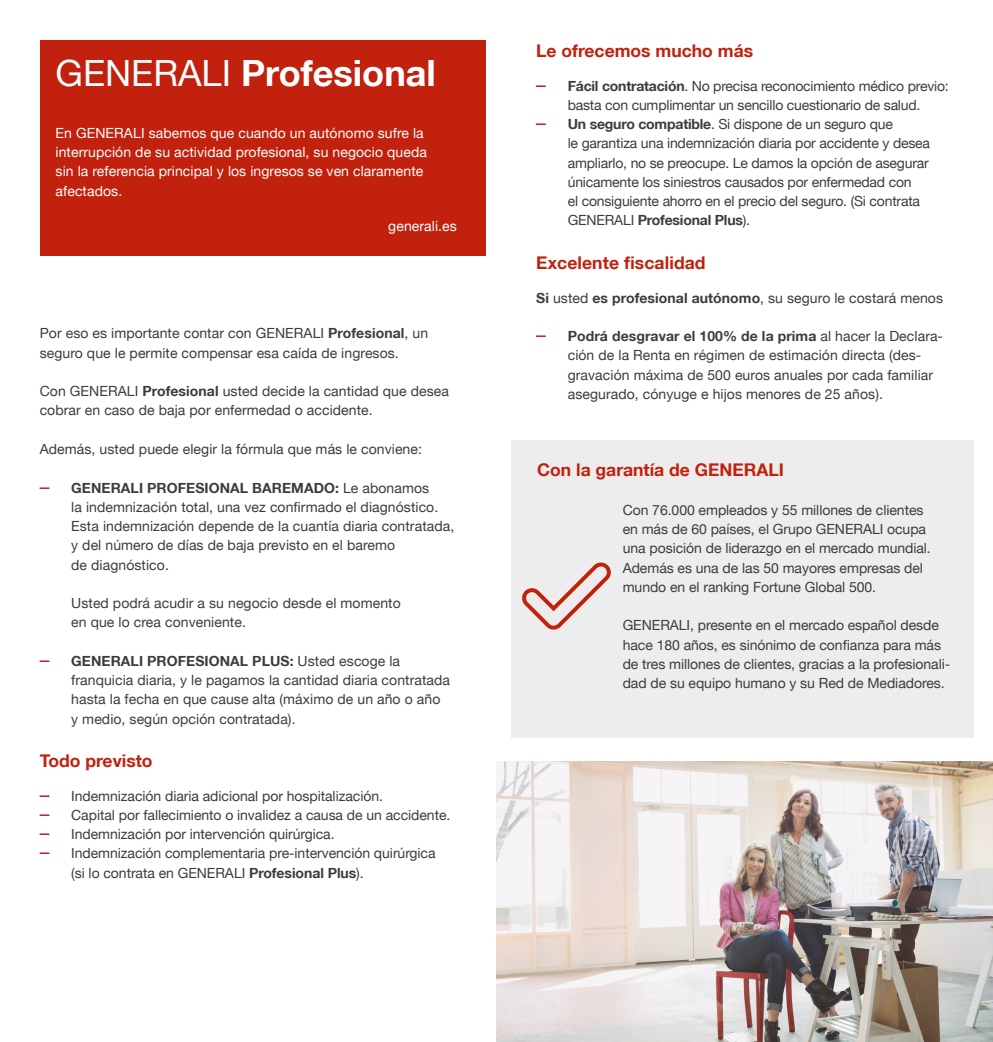
<style>
.page{position:relative;width:993px;height:1042px;background:#fff}
.page>*{position:absolute;margin:0;border:0;box-sizing:border-box;transform-origin:0 0}
.t1{font:700 36.23px "Helvetica Neue LT";color:#fff}
.Estilo_de_párrafo_1{font:700 17.5px "Helvetica Neue LT";color:#c1210d}
.Estilo_de_párrafo_1-2{font:14px/19.2px "Helvetica Neue LT";letter-spacing:-.005em;color:#3c3c3b}
.Estilo_de_párrafo_1-3{font:14px/19.2px "Helvetica Neue LT";letter-spacing:.005em;color:#fff}
.s1{font-weight:400}
.s2{font-weight:700}
.s3{font-family:"Helvetica";font-size:17.5px;color:#b20e10}
</style>
<div class="page">
<div style="left:40px;top:41px;width:445px;height:215px;background:#c1210d"></div>
<img style="left:496px;top:761px;width:496px;height:281px">
<div style="left:511px;top:440px;width:462px;height:297px;background:#ededed"></div>
<svg style="left:522px;top:562px;width:88px;height:67px"></svg>
<p class="t1" style="left:56px;top:51px;width:382px"><span class="s1">GENERALI</span> Profesional</p>
<p class="Estilo_de_párrafo_1-3" style="left:56px;top:123px;width:373px">En GENERALI sabemos que cuando un autónomo sufre la interrupción de su actividad profesional, su negocio queda sin la referencia principal y los ingresos se ven claramente afectados.</p>
<p class="Estilo_de_párrafo_1-3" style="left:388px;top:216px;width:70px">generali.es</p>
<p class="Estilo_de_párrafo_1-2" style="left:40px;top:324px;width:390px">Por eso es importante contar con GENERALI <span class="s2">Profesional</span>, un seguro que le permite compensar esa caída de ingresos.</p>
<p class="Estilo_de_párrafo_1-2" style="left:40px;top:381px;width:410px">Con GENERALI <span class="s2">Profesional</span> usted decide la cantidad que desea cobrar en caso de baja por enfermedad o accidente.</p>
<p class="Estilo_de_párrafo_1-2" style="left:40px;top:439px;width:383px">Además, usted puede elegir la fórmula que más le conviene:</p>
<p class="Estilo_de_párrafo_1-2" style="left:71px;top:478px;width:384px;text-indent:-32px"><span class="s3">–</span> <span class="s2">GENERALI PROFESIONAL BAREMADO:</span> Le abonamos<br>la indemnización total, una vez confirmado el diagnóstico.<br>Esta indemnización depende de la cuantía diaria contratada, y del número de días de baja previsto en el baremo<br>de diagnóstico.</p>
<p class="Estilo_de_párrafo_1-2" style="left:71px;top:593px;width:331px">Usted podrá acudir a su negocio desde el momento en que lo crea conveniente.</p>
<p class="Estilo_de_párrafo_1-2" style="left:71px;top:651px;width:380px;text-indent:-32px"><span class="s3">–</span> <span class="s2">GENERALI PROFESIONAL PLUS:</span> Usted escoge la franquicia diaria, y le pagamos la cantidad diaria contratada hasta la fecha en que cause alta (máximo de un año o año y medio, según opción contratada).</p>
<p class="Estilo_de_párrafo_1" style="left:40px;top:750px;width:114px">Todo previsto</p>
<p class="Estilo_de_párrafo_1-2" style="left:40px;top:786px;width:345px"><span class="s3">–</span> Indemnización diaria adicional por hospitalización.</p>
<p class="Estilo_de_párrafo_1-2" style="left:40px;top:805px;width:412px"><span class="s3">–</span> Capital por fallecimiento o invalidez a causa de un accidente.</p>
<p class="Estilo_de_párrafo_1-2" style="left:40px;top:824px;width:296px"><span class="s3">–</span> Indemnización por intervención quirúrgica.</p>
<p class="Estilo_de_párrafo_1-2" style="left:71px;top:843px;width:366px;text-indent:-32px"><span class="s3">–</span> Indemnización complementaria pre-intervención quirúrgica (si lo contrata en GENERALI <span class="s2">Profesional Plus</span>).</p>
<p class="Estilo_de_párrafo_1" style="left:536px;top:40px;width:218px">Le ofrecemos mucho más</p>
<p class="Estilo_de_párrafo_1-2" style="left:536px;top:76px;width:414px;text-align:center"><span class="s3">–</span> <span class="s2">Fácil contratación</span>. No precisa reconocimiento médico previo: basta con cumplimentar un sencillo cuestionario de salud.</p>
<p class="Estilo_de_párrafo_1-2" style="left:567px;top:114px;width:364px;text-indent:-32px"><span class="s3">–</span> <span class="s2">Un seguro compatible</span>. Si dispone de un seguro que<br>le garantiza una indemnización diaria por accidente y desea ampliarlo, no se preocupe. Le damos la opción de asegurar únicamente los siniestros causados por enfermedad con<br>el consiguiente ahorro en el precio del seguro. (Si contrata GENERALI <span class="s2">Profesional Plus</span>).</p>
<p class="Estilo_de_párrafo_1" style="left:536px;top:252px;width:171px">Excelente fiscalidad</p>
<p class="Estilo_de_párrafo_1-2" style="left:536px;top:288px;width:408px"><span class="s2">Si</span> usted <span class="s2">es profesional autónomo</span>, su seguro le costará menos</p>
<p class="Estilo_de_párrafo_1-2" style="left:567px;top:326px;width:376px;text-indent:-32px"><span class="s3">–</span> <span class="s2">Podrá desgravar el 100% de la prima</span> al hacer la Declara&shy;ción de la Renta en régimen de estimación directa (des&shy;gravación máxima de 500 euros anuales por cada familiar asegurado, cónyuge e hijos menores de 25 años).</p>
<p class="Estilo_de_párrafo_1" style="left:537px;top:459px;width:248px">Con la garantía de GENERALI</p>
<p class="Estilo_de_párrafo_1-2" style="left:622px;top:500px;width:309px">Con 76.000 empleados y 55 millones de clientes en más de 60 países, el Grupo GENERALI ocupa una posición de liderazgo en el mercado mundial.<br>Además es una de las 50 mayores empresas del mundo en el ranking Fortune Global 500.</p>
<p class="Estilo_de_párrafo_1-2" style="left:622px;top:615px;width:329px">GENERALI, presente en el mercado español desde hace 180 años, es sinónimo de confianza para más de tres millones de clientes, gracias a la profesionali&shy;dad de su equipo humano y su Red de Mediadores.</p>
</div>
